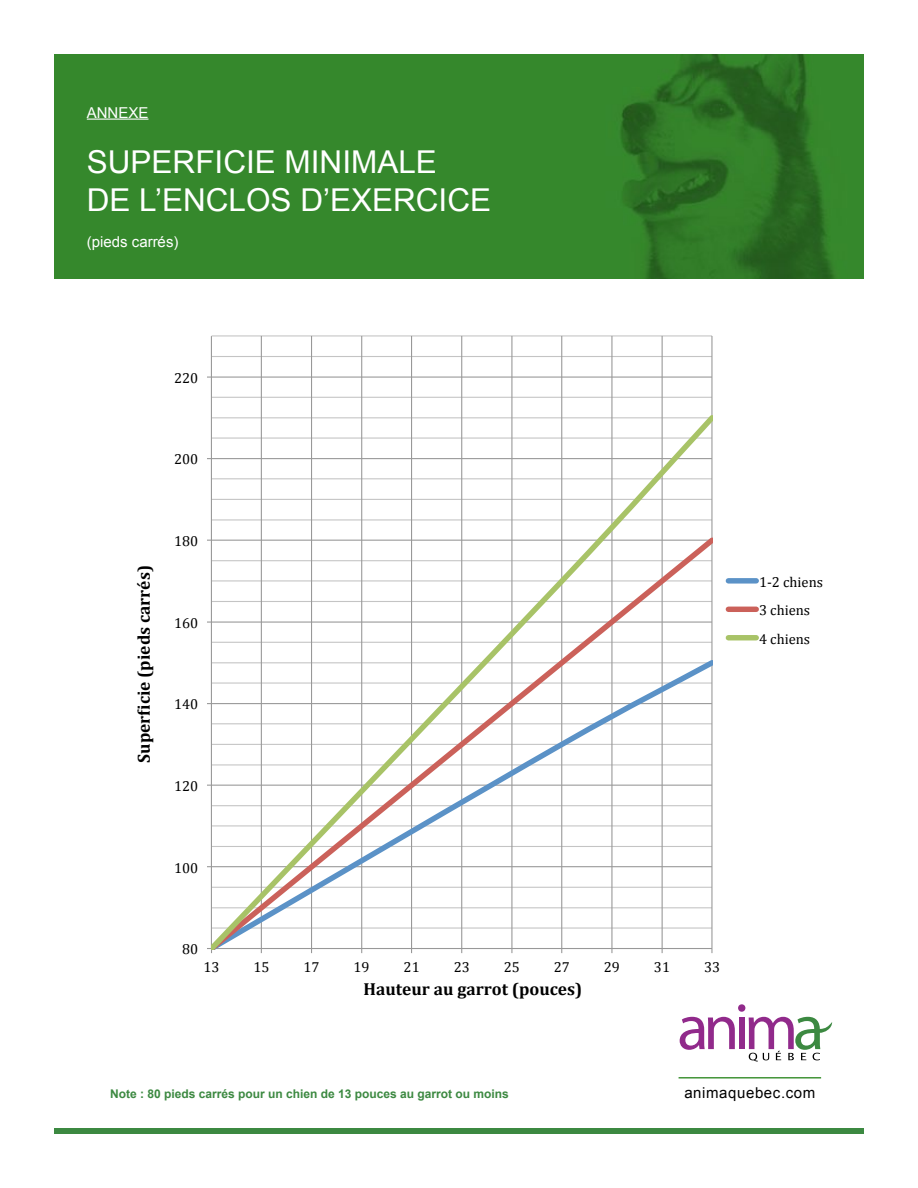
<style>
.page{position:relative;width:918px;height:1188px;background:#fff}
.page>*{position:absolute;margin:0;border:0;box-sizing:border-box;transform-origin:0 0}
.t1{font:31.5px/37.8px "Arial";color:#fff}
.t2{font:700 17.4px "Cambria";color:#000}
.t3{font:15px "Arial";color:#fff}
.t4{font:15px "Arial";letter-spacing:.04em;color:#000}
.t5{font:14.55px/28.5px "Cambria";color:#000}
.t6{font:700 12px "Arial";color:#3c8941}
</style>
<div class="page">
<img style="left:54px;top:54px;width:810px;height:225px">
<hr style="left:87px;top:119px;width:62px;height:1px;background:#fff">
<div style="left:54px;top:1128px;width:810px;height:6px;background:#3c8941"></div>
<svg style="left:207px;top:335px;width:603px;height:686px"></svg>
<svg style="left:680px;top:1017px;width:55px;height:33px"></svg>
<div style="left:738px;top:1004px;width:7px;height:8px;background:#912a8b;border-radius:50%"></div>
<div style="left:739px;top:1018px;width:6px;height:31px;background:#912a8b"></div>
<svg style="left:749px;top:1017px;width:83px;height:45px"></svg>
<hr style="left:679px;top:1077px;width:142px;height:2px;background:#439539">
<p class="t3" style="left:87px;top:104px;width:63px">ANNEXE</p>
<h1 class="t1" style="left:87px;top:143px;width:406px">SUPERFICIE MINIMALE<br>DE L’ENCLOS D’EXERCICE</h1>
<p class="t3" style="left:87px;top:233px;width:93px">(PIEDS CARRÉS)</p>
<p class="t5" style="left:174px;top:364px;width:26px">220</p>
<p class="t5" style="left:174px;top:445px;width:26px">200</p>
<p class="t2" style="left:131px;top:763px;width:199px;rotate:-90deg">Super9icie (pieds carrés)</p>
<p class="t5" style="left:174px;top:527px;width:26px">180</p>
<p class="t5" style="left:174px;top:608px;width:26px">160</p>
<p class="t5" style="left:174px;top:690px;width:26px">140</p>
<p class="t5" style="left:174px;top:772px;width:26px">120</p>
<p class="t5" style="left:174px;top:853px;width:26px">100</p>
<p class="t5" style="left:182px;top:935px;width:18px">80</p>
<p class="t5" style="left:203px;top:953px;width:18px">13</p>
<p class="t5" style="left:253px;top:953px;width:18px">15</p>
<p class="t5" style="left:304px;top:953px;width:18px">17</p>
<p class="t5" style="left:354px;top:953px;width:18px">19</p>
<p class="t5" style="left:404px;top:953px;width:18px">21</p>
<p class="t5" style="left:454px;top:953px;width:18px">23</p>
<p class="t5" style="left:504px;top:953px;width:18px">25</p>
<p class="t5" style="left:554px;top:953px;width:18px">27</p>
<p class="t5" style="left:604px;top:953px;width:18px">29</p>
<p class="t5" style="left:654px;top:953px;width:18px">31</p>
<p class="t5" style="left:704px;top:953px;width:18px">33</p>
<p class="t2" style="left:364px;top:977px;width:220px">Hauteur au garrot (pouces)</p>
<p class="t5" style="left:759px;top:568px;width:65px">1--‐2 chiens<br>3 chiens<br>4 chiens</p>
<p class="t6" style="left:110px;top:1087px;width:400px">Note : 80 pieds carrés pour un chien de 13 pouces au garrot ou moins</p>
<p class="t4" style="left:684px;top:1085px;width:132px">ANIMAQUEBEC.COM</p>
</div>
